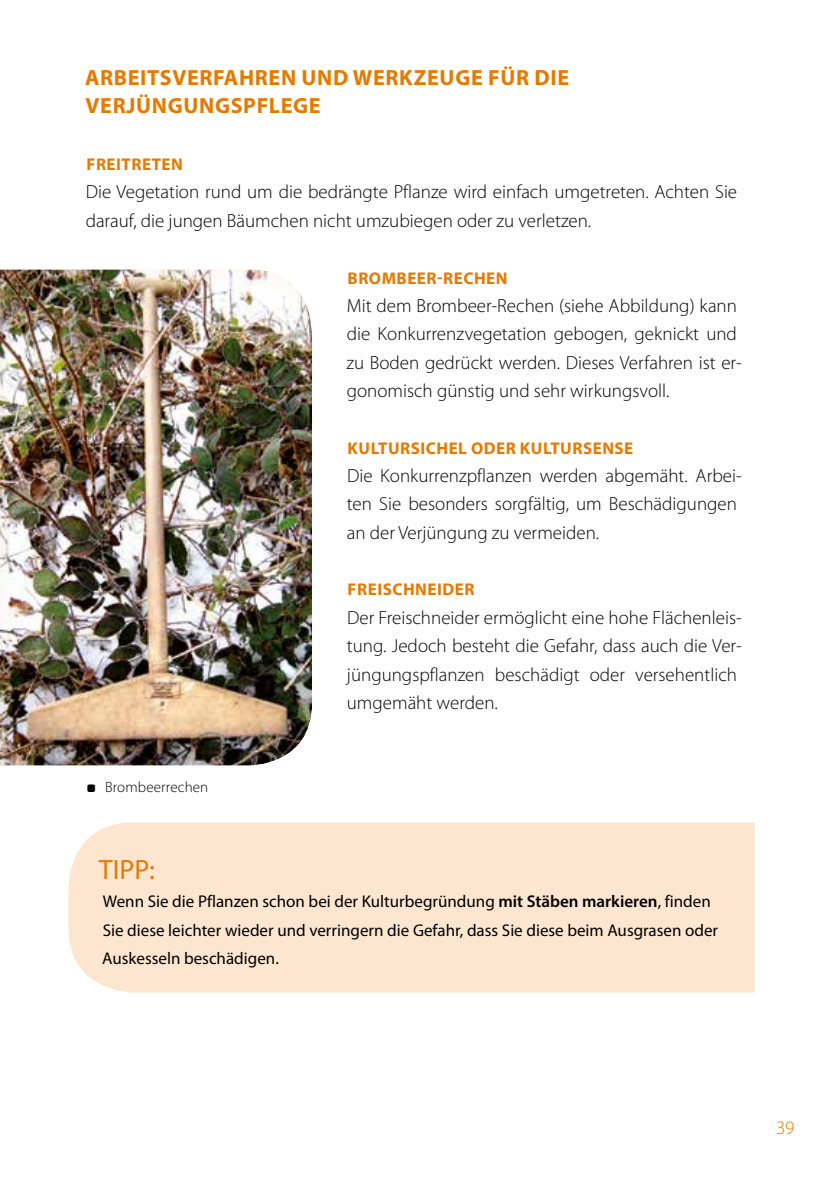
<style>
.page{position:relative;width:840px;height:1191px;background:#fff}
.page>*{position:absolute;margin:0;border:0;box-sizing:border-box;transform-origin:0 0}
.t1{font:28px "Myriad Pro";color:#e77900}
.t2{font:700 22px/28.4px "Myriad Pro";letter-spacing:.03em;color:#e77900}
.t3{font:300 19px/28.4px "Myriad Pro";color:#000}
.t4{font:300 19px "Myriad Pro";color:#e77900}
.t5{font:17px/28.4px "Myriad Pro";color:#000}
.t6{font:700 17px "Myriad Pro";letter-spacing:.03em;color:#e77900}
.t7{font:300 15px "Myriad Pro";letter-spacing:.01em;color:#000}
.s1{font-family:"forst bayern schriftaufzaehlung";font-weight:400}
.s2{font-weight:600}
</style>
<div class="page">
<div style="left:68px;top:822px;width:686px;height:170px;background:#fce6d0"></div>
<div style="left:0;top:267px;width:312px;height:500px;background:#e6cda4;opacity:.2"></div>
<p class="t2" style="left:85px;top:63px;width:485px">ARBEITSVERFAHREN UND WERKZEUGE FÜR DIE<br>VERJÜNGUNGSPFLEGE</p>
<p class="t6" style="left:86px;top:153px;width:98px">FREITRETEN</p>
<p class="t3" style="left:86px;top:178px;width:652px">Die Vegetation rund um die bedrängte Pflanze wird einfach umgetreten. Achten Sie darauf, die jungen Bäumchen nicht umzubiegen oder zu verletzen.</p>
<p class="t6" style="left:347px;top:267px;width:161px">BROMBEER-RECHEN</p>
<p class="t3" style="left:346px;top:291px;width:397px">Mit dem Brombeer-Rechen (siehe Abbildung) kann die Konkurrenzvegetation gebogen, geknickt und zu Boden gedrückt werden. Dieses Verfahren ist er&shy;gonomisch günstig und sehr wirkungsvoll.</p>
<p class="t6" style="left:347px;top:437px;width:287px">KULTURSICHEL ODER KULTURSENSE</p>
<p class="t3" style="left:346px;top:461px;width:396px">Die Konkurrenzpflanzen werden abgemäht. Arbei&shy;ten Sie besonders sorgfältig, um Beschädigungen an der Verjüngung zu vermeiden.</p>
<p class="t7" style="left:85px;top:778px;width:125px"><span class="s1">a</span> Brombeerrechen</p>
<p class="t6" style="left:347px;top:578px;width:128px">FREISCHNEIDER</p>
<p class="t3" style="left:346px;top:603px;width:396px">Der Freischneider ermöglicht eine hohe Flächenleis&shy;tung. Jedoch besteht die Gefahr, dass auch die Ver&shy;jüngungspflanzen beschädigt oder versehentlich umgemäht werden.</p>
<h1 class="t1" style="left:99px;top:852px;width:57px">TIPP:</h1>
<p class="t5" style="left:102px;top:887px;width:617px">Wenn Sie die Pflanzen schon bei der Kulturbegründung <span class="s2">mit Stäben markieren</span>, finden<br>Sie diese leichter wieder und verringern die Gefahr, dass Sie diese beim Ausgrasen oder<br>Auskesseln beschädigen.</p>
<p class="t4" style="left:775px;top:1116px;width:20px">39</p>
</div>
